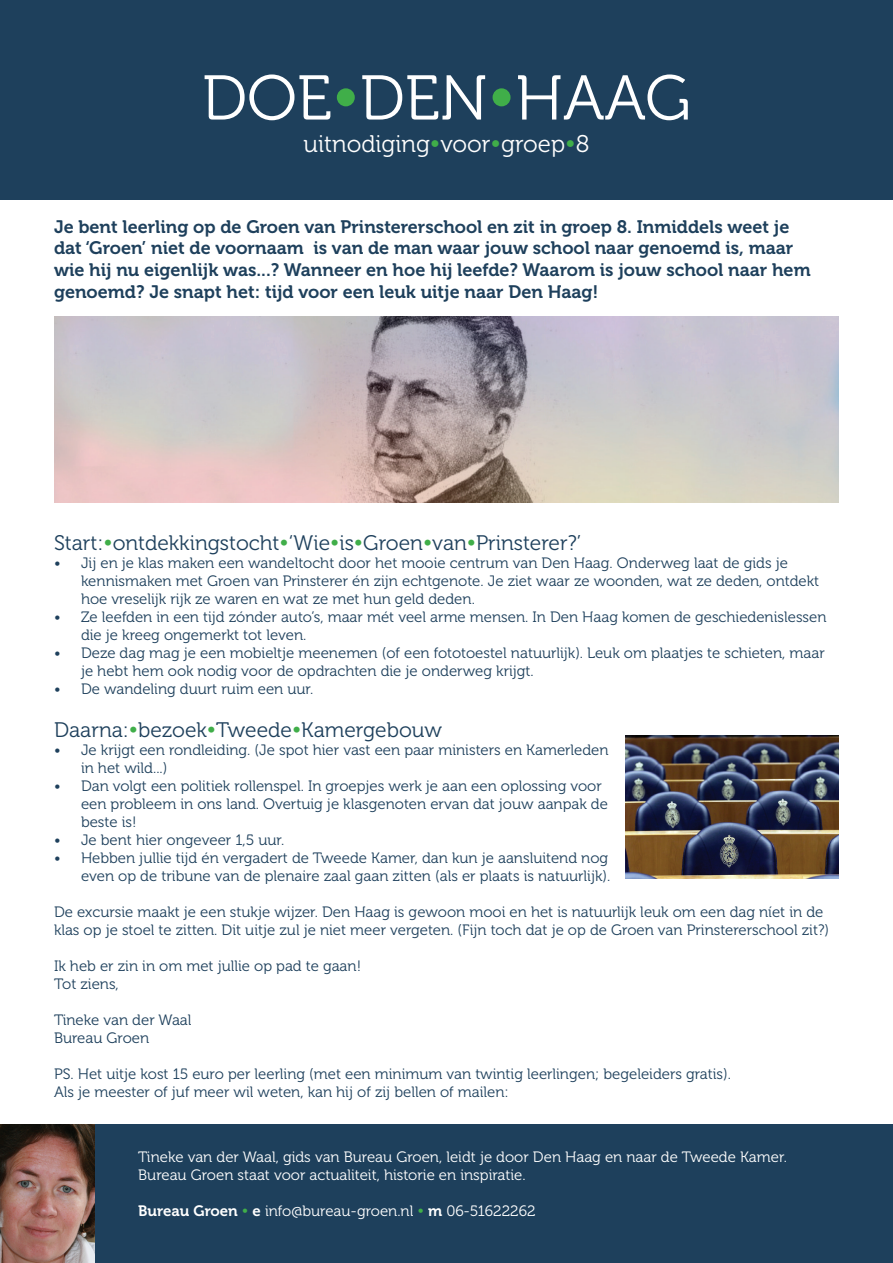
<style>
.page{position:relative;width:893px;height:1263px;background:#fff}
.page>*{position:absolute;margin:0;border:0;box-sizing:border-box;transform-origin:0 0}
.t1{font:63px "Museo 300";color:#fff}
.t2{font:24px "Museo 300";color:#fff}
.t3{font:21px "Museo 300";color:#1e405c}
.t4{font:18px/21.6px "Museo 700";color:#1e405c}
.t5{font:15px/18px "Museo 300";color:#1e405c}
.t6{font:15px/18px "Museo 300";color:#fff}
.s1{color:#40ae49}
.s2{font-family:"Museo 700"}
</style>
<div class="page">
<div style="left:0;top:0;width:893px;height:200px;background:#1e405c"></div>
<div style="left:71px;top:1125px;width:822px;height:138px;background:#1e405c"></div>
<img style="left:0;top:1125px;width:95px;height:138px">
<img style="left:54px;top:317px;width:785px;height:186px">
<img style="left:625px;top:735px;width:214px;height:143px">
<h1 class="t1" style="left:202px;top:64px;width:491px">DOE<span class="s1">•</span>DEN<span class="s1">•</span>HAAG</h1>
<h2 class="t2" style="left:304px;top:131px;width:287px">uitnodiging<span class="s1">•</span>voor<span class="s1">•</span>groep<span class="s1">•</span>8</h2>
<p class="t4" style="left:54px;top:216px;width:758px">Je bent leerling op de Groen van Prinstererschool en zit in groep 8. Inmiddels weet je dat ‘Groen’ niet de voornaam is van de man waar jouw school naar genoemd is, maar wie hij nu eigenlijk was...? Wanneer en hoe hij leefde? Waarom is jouw school naar hem genoemd? Je snapt het: tijd voor een leuk uitje naar Den Haag!</p>
<h3 class="t3" style="left:54px;top:531px;width:529px">Start:<span class="s1">•</span>ontdekkingstocht<span class="s1">•</span>‘Wie<span class="s1">•</span>is<span class="s1">•</span>Groen<span class="s1">•</span>van<span class="s1">•</span>Prinsterer?’</h3>
<p class="t5" style="left:81px;top:554px;width:740px;text-indent:-27px">• Jij en je klas maken een wandeltocht door het mooie centrum van Den Haag. Onderweg laat de gids je kennismaken met Groen van Prinsterer én zijn echtgenote. Je ziet waar ze woonden, wat ze deden, ontdekt hoe vreselijk rijk ze waren en wat ze met hun geld deden.</p>
<p class="t5" style="left:81px;top:608px;width:747px;text-indent:-27px">• Ze leefden in een tijd zónder auto’s, maar mét veel arme mensen. In Den Haag komen de geschiedenislessen die je kreeg ongemerkt tot leven.</p>
<p class="t5" style="left:81px;top:644px;width:745px;text-indent:-27px">• Deze dag mag je een mobieltje meenemen (of een fototoestel natuurlijk). Leuk om plaatjes te schieten, maar je hebt hem ook nodig voor de opdrachten die je onderweg krijgt.</p>
<p class="t5" style="left:54px;top:680px;width:261px">• De wandeling duurt ruim een uur.</p>
<h3 class="t3" style="left:54px;top:718px;width:389px">Daarna:<span class="s1">•</span>bezoek<span class="s1">•</span>Tweede<span class="s1">•</span>Kamergebouw</h3>
<p class="t5" style="left:81px;top:741px;width:529px;text-indent:-27px">• Je krijgt een rondleiding. (Je spot hier vast een paar ministers en Kamerleden in het wild...)</p>
<p class="t5" style="left:81px;top:777px;width:528px;text-indent:-27px">• Dan volgt een politiek rollenspel. In groepjes werk je aan een oplossing voor een probleem in ons land. Overtuig je klasgenoten ervan dat jouw aanpak de beste is!</p>
<p class="t5" style="left:54px;top:831px;width:232px">• Je bent hier ongeveer 1,5 uur.</p>
<p class="t5" style="left:54px;top:849px;width:558px;text-align:right">• Hebben jullie tijd én vergadert de Tweede Kamer, dan kun je aansluitend nog even op de tribune van de plenaire zaal gaan zitten (als er plaats is natuurlijk).</p>
<p class="t5" style="left:54px;top:903px;width:777px">De excursie maakt je een stukje wijzer. Den Haag is gewoon mooi en het is natuurlijk leuk om een dag níet in de klas op je stoel te zitten. Dit uitje zul je niet meer vergeten. (Fijn toch dat je op de Groen van Prinstererschool zit?)</p>
<p class="t5" style="left:54px;top:957px;width:309px">Ik heb er zin in om met jullie op pad te gaan!<br>Tot ziens,</p>
<p class="t5" style="left:54px;top:1011px;width:139px">Tineke van der Waal<br>Bureau Groen</p>
<p class="t5" style="left:54px;top:1065px;width:678px">PS. Het uitje kost 15 euro per leerling (met een minimum van twintig leerlingen; begeleiders gratis).<br>Als je meester of juf meer wil weten, kan hij of zij bellen of mailen:</p>
<p class="t6" style="left:138px;top:1148px;width:650px">Tineke van der Waal, gids van Bureau Groen, leidt je door Den Haag en naar de Tweede Kamer.<br>Bureau Groen staat voor actualiteit, historie en inspiratie.</p>
<p class="t6" style="left:138px;top:1202px;width:399px"><span class="s2">Bureau Groen</span> <span class="s1">•</span> <span class="s2">e</span> info@bureau-groen.nl <span class="s1">•</span> <span class="s2">m</span> 06-51622262</p>
</div>
